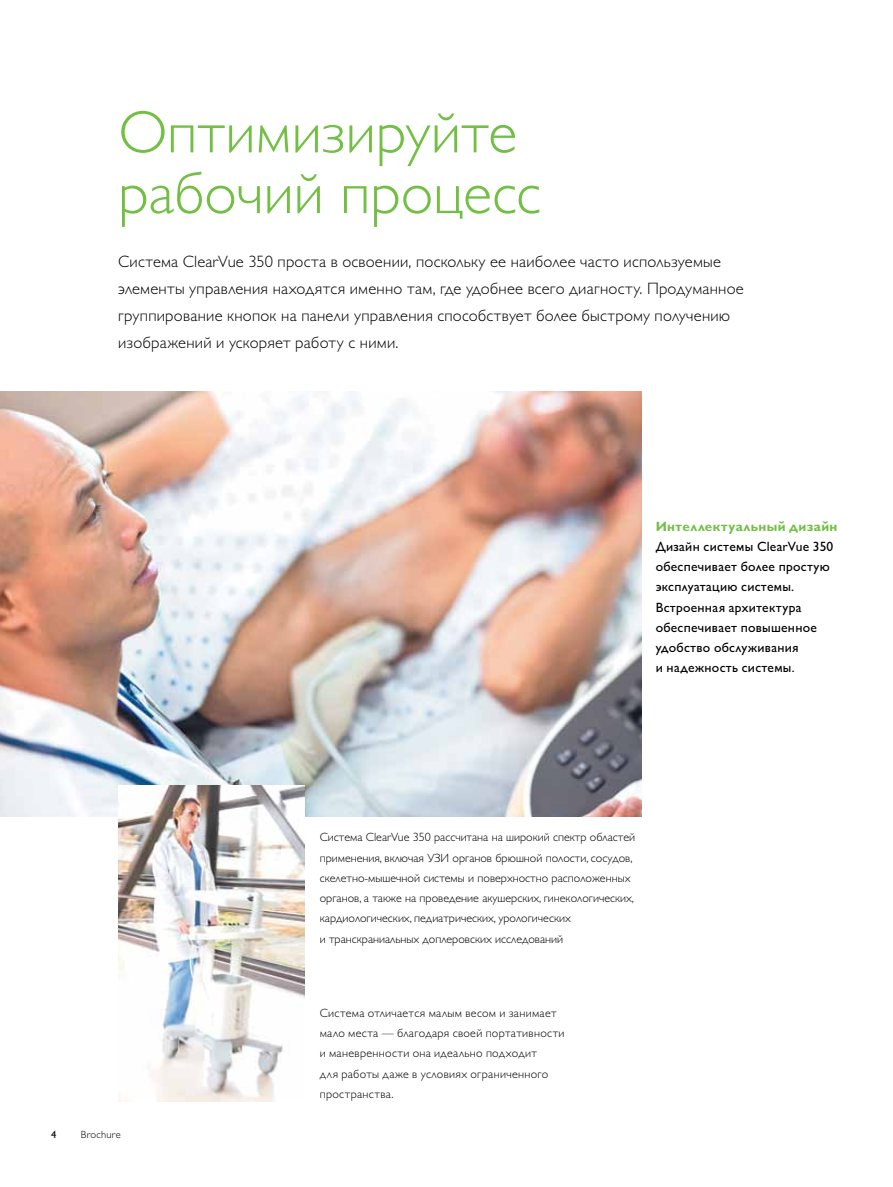
<style>
.page{position:relative;width:893px;height:1187px;background:#fff}
.page>*{position:absolute;margin:0;border:0;box-sizing:border-box;transform-origin:0 0}
.t1{font:60px/60.8px "Gill Sans Alt One WGL Light";color:#72bf44}
.t2{font:16.5px/27px "Gill Sans Alt One WGL Light";letter-spacing:.015em;color:#000}
.t3{font:13.5px/20.2px "Gill Sans Alt One WGL";letter-spacing:.02em;color:#000}
.t4{font:700 13.5px "Gill Sans Alt One WGL";letter-spacing:.025em;color:#72bf44}
.t5{font:12px/20.2px "Gill Sans Alt One WGL Light";color:#000}
.t6{font:12px/20.2px "Gill Sans Alt One WGL Light";letter-spacing:.025em;color:#000}
.t7{font:10.5px "Gill Sans Alt One WGL Light";letter-spacing:.025em;color:#000}
.t8{font:10.5px "Gill Sans Alt One WGL";color:#000}
</style>
<div class="page">
<img style="left:0;top:391px;width:641px;height:425px">
<img style="left:118px;top:785px;width:186px;height:316px">
<h1 class="t1" style="left:118px;top:102px;width:424px">Оптимизируйте рабочий процесс</h1>
<p class="t2" style="left:118px;top:248px;width:627px">Система ClearVue 350 проста в освоении, поскольку ее наиболее часто используемые элементы управления находятся именно там, где удобнее всего диагносту. Продуманное группирование кнопок на панели управления способствует более быстрому получению изображений и ускоряет работу с ними.</p>
<p class="t8" style="left:51px;top:1127px;width:7px">4</p>
<p class="t7" style="left:81px;top:1127px;width:42px">Brochure</p>
<p class="t4" style="left:656px;top:516px;width:183px">Интеллектуальный дизайн</p>
<p class="t3" style="left:656px;top:536px;width:179px">Дизайн системы ClearVue 350 обеспечивает более простую эксплуатацию системы.<br>Встроенная архитектура обеспечивает повышенное удобство обслуживания<br>и надежность системы.</p>
<p class="t5" style="left:320px;top:827px;width:317px">Система ClearVue 350 рассчитана на широкий спектр областей применения, включая УЗИ органов брюшной полости, сосудов, скелетно-мышечной системы и поверхностно расположенных органов, а также на проведение акушерских, гинекологических, кардиологических, педиатрических, урологических<br>и транскраниальных доплеровских исследований</p>
<p class="t6" style="left:320px;top:1002px;width:246px">Система отличается малым весом и занимает мало места — благодаря своей портативности и маневренности она идеально подходит<br>для работы даже в условиях ограниченного пространства.</p>
</div>
